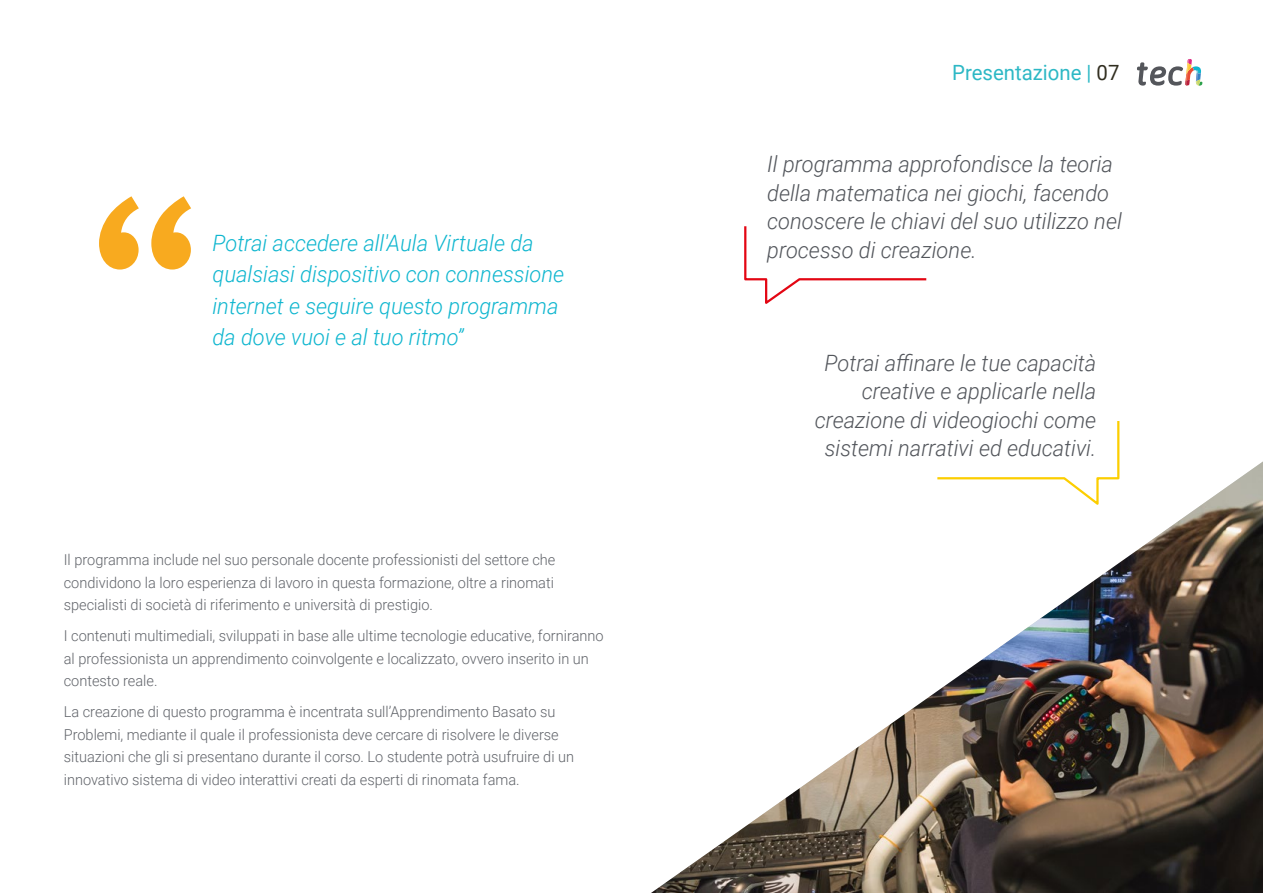
<style>
.page{position:relative;width:1263px;height:893px;background:#fff}
.page>*{position:absolute;margin:0;border:0;box-sizing:border-box;transform-origin:0 0}
.t1{font:italic 300 22.5px/28.5px "Roboto";color:#52555b;text-align:right}
.t2{font:italic 300 22.5px/31.5px "Roboto";color:#0fb6cf}
.t3{font:21px "Roboto";color:#2db8c5}
.t4{font:300 15px/22.5px "Roboto";color:#61646a}
.s1{color:#312e20}
</style>
<div class="page">
<img style="left:651px;top:461px;width:612px;height:432px">
<svg style="left:935px;top:421px;width:185px;height:87px"></svg>
<svg style="left:744px;top:226px;width:183px;height:78px"></svg>
<svg style="left:99px;top:196px;width:92px;height:74px"></svg>
<svg style="left:1137px;top:59px;width:65px;height:27px"></svg>
<h1 class="t2" style="left:212px;top:226px;width:353px">Potrai accedere all'Aula Virtuale da qualsiasi dispositivo con connessione internet e seguire questo programma da dove vuoi e al tuo ritmo”</h1>
<p class="t4" style="left:64px;top:548px;width:493px;text-align:justify">Il programma include nel suo personale docente professionisti del settore che condividono la loro esperienza di lavoro in questa formazione, oltre a rinomati specialisti di società di riferimento e università di prestigio.</p>
<p class="t4" style="left:64px;top:624px;width:541px">I contenuti multimediali, sviluppati in base alle ultime tecnologie educative, forniranno al professionista un apprendimento coinvolgente e localizzato, ovvero inserito in un contesto reale.</p>
<p class="t4" style="left:64px;top:700px;width:512px">La creazione di questo programma è incentrata sull’Apprendimento Basato su Problemi, mediante il quale il professionista deve cercare di risolvere le diverse situazioni che gli si presentano durante il corso. Lo studente potrà usufruire di un innovativo sistema di video interattivi creati da esperti di rinomata fama.</p>
<h2 class="t3" style="left:952px;top:57px;width:169px">Presentazione | <span class="s1">07</span></h2>
<h1 class="t1" style="left:767px;top:149px;width:356px;text-align:left">Il programma approfondisce la teoria della matematica nei giochi, facendo conoscere le chiavi del suo utilizzo nel processo di creazione.</h1>
<h1 class="t1" style="left:815px;top:348px;width:283px">Potrai affinare le tue capacità creative e applicarle nella creazione di videogiochi come sistemi narrativi ed educativi.</h1>
</div>
